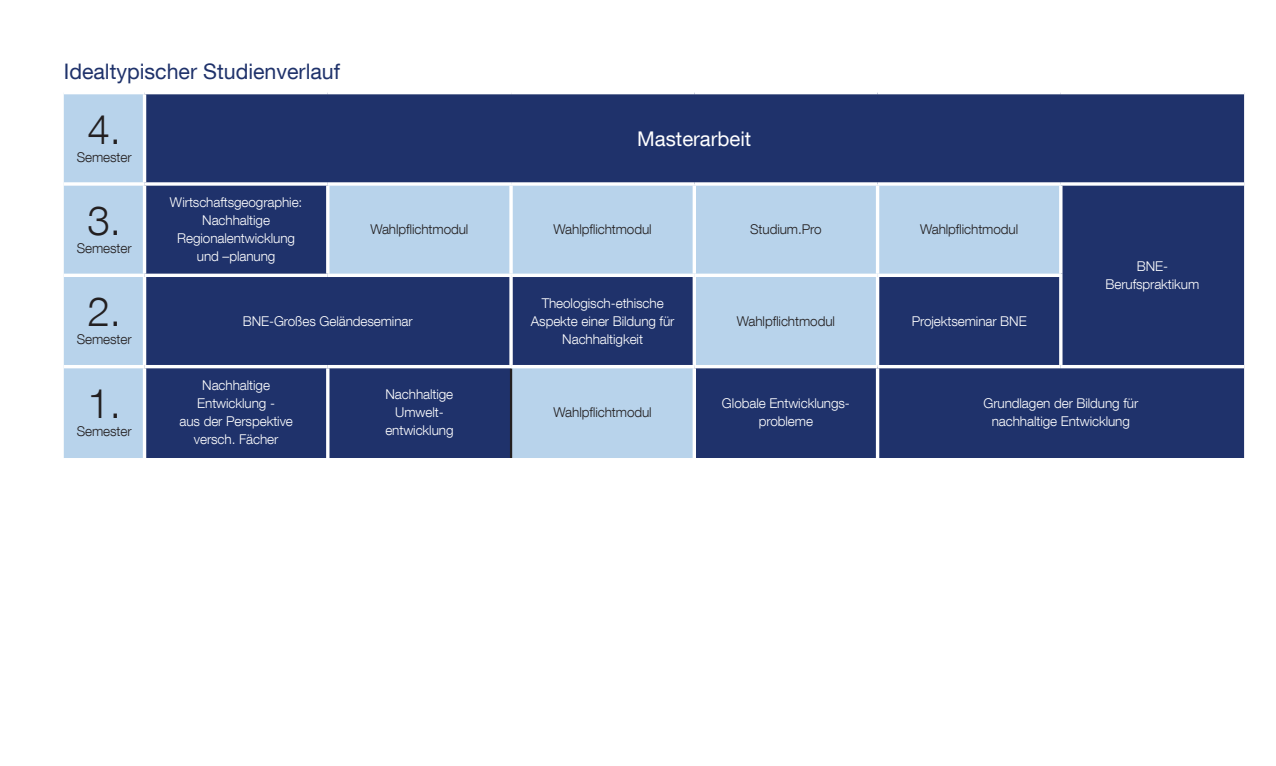
<style>
.page{position:relative;width:1276px;height:766px;background:#fff}
.page>*{position:absolute;margin:0;border:0;box-sizing:border-box;transform-origin:0 0}
.t1{font:300 40.5px "Helvetica Neue LT Com";color:#231f20}
.t2{font:21.38px "Helvetica Neue LT Com";color:#1f326b}
.t3{font:20.25px "Helvetica Neue LT Com";color:#fff}
.t4{font:300 13.5px/18px "Helvetica Neue LT Com";letter-spacing:-.005em;color:#fff;text-align:center}
.t5{font:300 13.5px "Helvetica Neue LT Com";letter-spacing:-.005em;color:#231f20}
</style>
<div class="page">
<div style="left:64px;top:94px;width:79px;height:364px;background:#b8d3eb"></div>
<div style="left:146px;top:94px;width:1098px;height:364px;background:#1f326b"></div>
<svg style="left:328px;top:186px;width:733px;height:272px;background:#6b82aa"></svg>
<hr style="left:510px;top:368px;width:2px;height:90px;background:#231f20">
<svg style="left:64px;top:182px;width:81px;height:4px"></svg>
<svg style="left:145px;top:182px;width:183px;height:4px"></svg>
<svg style="left:328px;top:182px;width:183px;height:4px"></svg>
<hr style="left:326px;top:186px;width:3px;height:87px;background:#fff">
<svg style="left:511px;top:182px;width:183px;height:4px"></svg>
<svg style="left:509px;top:186px;width:4px;height:87px"></svg>
<svg style="left:694px;top:182px;width:183px;height:4px"></svg>
<svg style="left:692px;top:186px;width:4px;height:87px"></svg>
<svg style="left:877px;top:182px;width:184px;height:4px"></svg>
<hr style="left:876px;top:186px;width:3px;height:87px;background:#fff">
<svg style="left:1061px;top:182px;width:183px;height:4px"></svg>
<hr style="left:1059px;top:186px;width:3px;height:87px;background:#fff">
<svg style="left:64px;top:273px;width:81px;height:4px"></svg>
<svg style="left:145px;top:273px;width:183px;height:4px"></svg>
<svg style="left:328px;top:273px;width:183px;height:4px"></svg>
<svg style="left:511px;top:273px;width:183px;height:4px"></svg>
<svg style="left:509px;top:277px;width:4px;height:88px"></svg>
<svg style="left:694px;top:273px;width:183px;height:4px"></svg>
<svg style="left:692px;top:277px;width:4px;height:88px"></svg>
<svg style="left:877px;top:273px;width:185px;height:4px"></svg>
<hr style="left:876px;top:277px;width:3px;height:88px;background:#fff">
<hr style="left:1059px;top:277px;width:3px;height:88px;background:#fff">
<hr style="left:64px;top:365px;width:81px;height:3px;background:#fff">
<hr style="left:145px;top:365px;width:183px;height:3px;background:#fff">
<hr style="left:328px;top:365px;width:183px;height:3px;background:#fff">
<hr style="left:326px;top:368px;width:3px;height:90px;background:#fff">
<hr style="left:511px;top:365px;width:183px;height:3px;background:#fff">
<hr style="left:694px;top:365px;width:183px;height:3px;background:#fff">
<svg style="left:692px;top:368px;width:4px;height:90px"></svg>
<hr style="left:877px;top:365px;width:184px;height:3px;background:#fff">
<hr style="left:876px;top:368px;width:3px;height:90px;background:#fff">
<hr style="left:1061px;top:365px;width:183px;height:3px;background:#fff">
<h2 class="t2" style="left:64px;top:58px;width:278px">Idealtypischer Studienverlauf</h2>
<h1 class="t1" style="left:87px;top:104px;width:35px">4.</h1>
<p class="t5" style="left:77px;top:149px;width:56px">Semester</p>
<h1 class="t1" style="left:87px;top:196px;width:35px">3.</h1>
<p class="t5" style="left:77px;top:240px;width:56px">Semester</p>
<p class="t4" style="left:170px;top:193px;width:134px">Wirtschaftsgeographie:<br>Nachhaltige<br>Regionalentwicklung und –planung</p>
<h3 class="t3" style="left:637px;top:126px;width:116px">Masterarbeit</h3>
<p class="t5" style="left:370px;top:221px;width:100px">Wahlpflichtmodul</p>
<p class="t5" style="left:553px;top:221px;width:100px">Wahlpflichtmodul</p>
<p class="t5" style="left:750px;top:221px;width:73px">Studium.Pro</p>
<p class="t5" style="left:920px;top:221px;width:100px">Wahlpflichtmodul</p>
<h1 class="t1" style="left:87px;top:287px;width:35px">2.</h1>
<p class="t5" style="left:77px;top:331px;width:56px">Semester</p>
<p class="t4" style="left:243px;top:311px;width:171px">BNE-Großes Geländeseminar</p>
<p class="t4" style="left:531px;top:293px;width:145px">Theologisch-ethische<br>Aspekte einer Bildung für<br>Nachhaltigkeit</p>
<p class="t5" style="left:737px;top:312px;width:100px">Wahlpflichtmodul</p>
<p class="t4" style="left:911px;top:311px;width:116px">Projektseminar BNE</p>
<p class="t4" style="left:1105px;top:257px;width:95px">BNE-<br>Berufspraktikum</p>
<h1 class="t1" style="left:87px;top:378px;width:35px">1.</h1>
<p class="t5" style="left:77px;top:422px;width:56px">Semester</p>
<p class="t4" style="left:179px;top:376px;width:115px">Nachhaltige<br>Entwicklung -<br>aus der Perspektive versch. Fächer</p>
<p class="t4" style="left:385px;top:385px;width:70px">Nachhaltige<br>Umwelt&shy;entwicklung</p>
<p class="t5" style="left:553px;top:404px;width:100px">Wahlpflichtmodul</p>
<p class="t4" style="left:722px;top:394px;width:129px">Globale Entwicklungs&shy;probleme</p>
<p class="t4" style="left:983px;top:394px;width:156px">Grundlagen der Bildung für nachhaltige Entwicklung</p>
</div>
